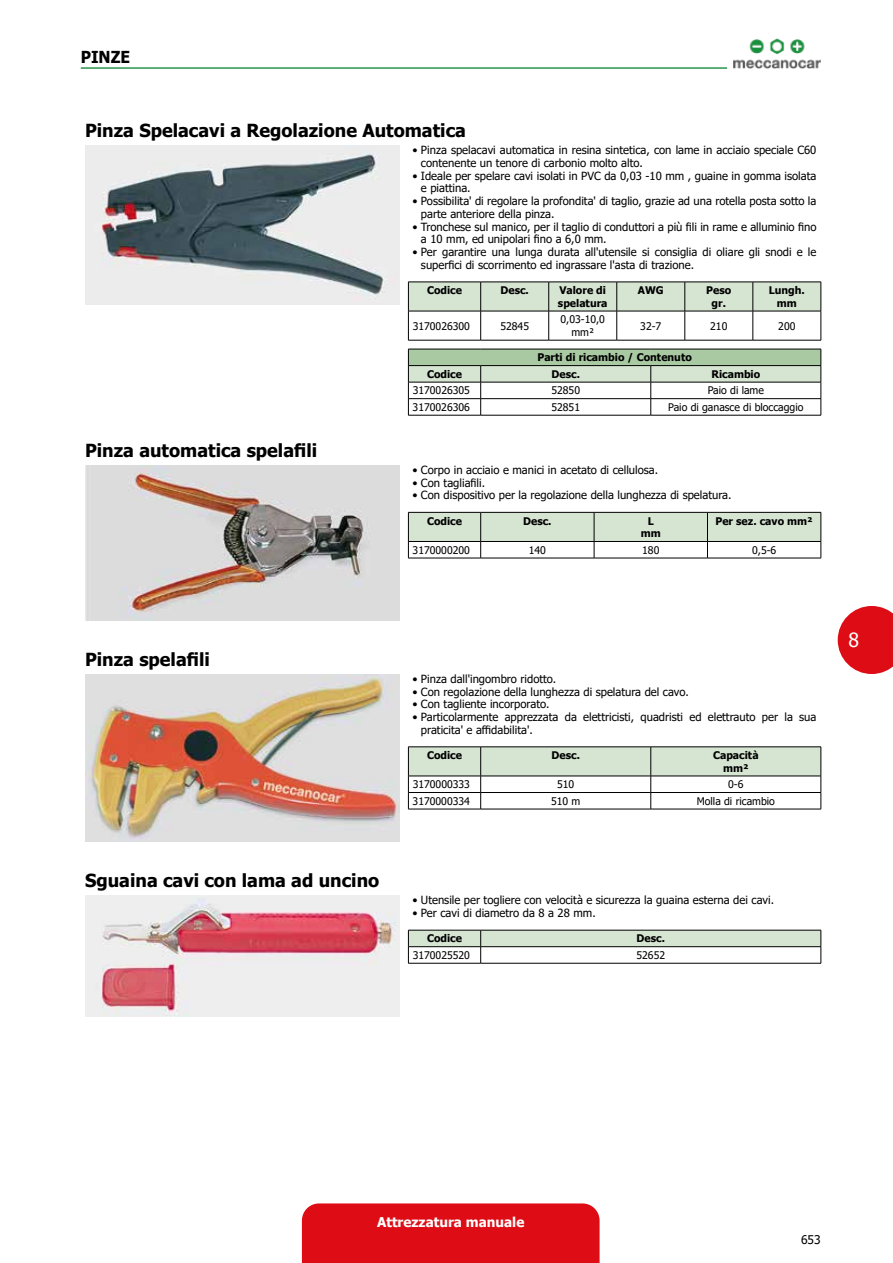
<style>
.page{position:relative;width:893px;height:1263px;background:#fff}
.page>*{position:absolute;margin:0;border:0;box-sizing:border-box;transform-origin:0 0}
.t1{font:19.5px "Tahoma";color:#fff}
.t2{font:700 18px "Tahoma";color:#000}
.t3{font:700 16.5px "Tahoma";color:#000;scale:.95 1}
.t4{font:700 13.5px "Tahoma";color:#fff}
.t5{font:12px "Tahoma";color:#000}
.t6{font:11.25px/12.8px "Tahoma";color:#000}
.t7{font:10.5px/12.6px "Tahoma";color:#000;text-align:center}
.t8{font:700 10.5px/12.6px "Tahoma";color:#000;text-align:center}
</style>
<div class="page">
<div style="left:302px;top:1203px;width:298px;height:60px;background:#de0c15"></div>
<svg style="left:838px;top:606px;width:55px;height:68px;background:#e33139"></svg>
<img style="left:733px;top:38px;width:88px;height:31px">
<hr style="left:81px;top:67px;width:646px;height:2px;background:#28974e">
<img style="left:85px;top:146px;width:315px;height:158px">
<svg style="left:408px;top:282px;width:414px;height:58px"></svg>
<hr style="left:408px;top:340px;width:73px;height:1px;background:#000">
<hr style="left:481px;top:340px;width:68px;height:1px;background:#000">
<hr style="left:549px;top:340px;width:68px;height:1px;background:#000">
<hr style="left:617px;top:340px;width:68px;height:1px;background:#000">
<hr style="left:685px;top:340px;width:68px;height:1px;background:#000">
<hr style="left:753px;top:340px;width:68px;height:1px;background:#000">
<svg style="left:408px;top:349px;width:414px;height:66px"></svg>
<hr style="left:408px;top:415px;width:73px;height:1px;background:#000">
<hr style="left:481px;top:415px;width:170px;height:1px;background:#000">
<hr style="left:651px;top:415px;width:170px;height:1px;background:#000">
<img style="left:85px;top:465px;width:315px;height:155px">
<svg style="left:408px;top:512px;width:414px;height:46px"></svg>
<hr style="left:408px;top:558px;width:73px;height:1px;background:#000">
<hr style="left:481px;top:558px;width:113px;height:1px;background:#000">
<hr style="left:594px;top:558px;width:113px;height:1px;background:#000">
<hr style="left:707px;top:558px;width:114px;height:1px;background:#000">
<img style="left:85px;top:674px;width:315px;height:168px">
<hr style="left:408px;top:746px;width:73px;height:1px;background:#000">
<hr style="left:481px;top:746px;width:170px;height:1px;background:#000">
<hr style="left:651px;top:746px;width:170px;height:1px;background:#000">
<svg style="left:408px;top:747px;width:414px;height:62px"></svg>
<hr style="left:408px;top:809px;width:73px;height:1px;background:#000">
<hr style="left:481px;top:809px;width:170px;height:1px;background:#000">
<hr style="left:651px;top:809px;width:170px;height:1px;background:#000">
<img style="left:85px;top:896px;width:315px;height:121px">
<svg style="left:408px;top:930px;width:414px;height:33px"></svg>
<hr style="left:408px;top:963px;width:73px;height:1px;background:#000">
<hr style="left:481px;top:963px;width:340px;height:1px;background:#000">
<h3 class="t3" style="left:81px;top:45px;width:53px">Pinze</h3>
<h2 class="t2" style="left:85px;top:118px;width:382px">Pinza Spelacavi a Regolazione Automatica</h2>
<p class="t6" style="left:421px;top:144px;width:397px;text-indent:-9px">• Pinza spelacavi automatica in resina sintetica, con lame in acciaio speciale C60 contenente un tenore di carbonio molto alto.</p>
<p class="t6" style="left:421px;top:170px;width:397px;text-indent:-9px">• Ideale per spelare cavi isolati in PVC da 0,03 -10 mm , guaine in gomma isolata e piattina.</p>
<p class="t6" style="left:421px;top:195px;width:397px;text-indent:-9px">• Possibilita' di regolare la profondita' di taglio, grazie ad una rotella posta sotto la parte anteriore della pinza.</p>
<p class="t6" style="left:421px;top:221px;width:397px;text-indent:-9px">• Tronchese sul manico, per il taglio di conduttori a più fili in rame e alluminio fino a 10 mm, ed unipolari fino a 6,0 mm.</p>
<p class="t6" style="left:421px;top:246px;width:397px;text-indent:-9px">• Per garantire una lunga durata all'utensile si consiglia di oliare gli snodi e le superfici di scorrimento ed ingrassare l'asta di trazione.</p>
<p class="t8" style="left:427px;top:284px;width:37px">Codice</p>
<p class="t8" style="left:500px;top:284px;width:30px">Desc.</p>
<p class="t8" style="left:558px;top:284px;width:51px;text-align:left">Valore di spelatura</p>
<p class="t8" style="left:638px;top:284px;width:27px">AWG</p>
<p class="t8" style="left:706px;top:284px;width:27px">Peso gr.</p>
<p class="t8" style="left:769px;top:284px;width:38px">Lungh. mm</p>
<p class="t7" style="left:413px;top:320px;width:59px">3170026300</p>
<p class="t7" style="left:500px;top:320px;width:30px">52845</p>
<p class="t7" style="left:560px;top:314px;width:46px">0,03-10,0 mm²</p>
<p class="t7" style="left:640px;top:320px;width:23px">32-7</p>
<p class="t7" style="left:710px;top:320px;width:19px">210</p>
<p class="t7" style="left:778px;top:320px;width:19px">200</p>
<p class="t8" style="left:537px;top:352px;width:156px">Parti di ricambio / Contenuto</p>
<p class="t8" style="left:427px;top:368px;width:37px">Codice</p>
<p class="t8" style="left:551px;top:368px;width:30px">Desc.</p>
<p class="t8" style="left:711px;top:368px;width:50px">Ricambio</p>
<p class="t7" style="left:413px;top:385px;width:59px">3170026305</p>
<p class="t7" style="left:551px;top:385px;width:30px">52850</p>
<p class="t7" style="left:708px;top:385px;width:58px">Paio di lame</p>
<p class="t7" style="left:413px;top:401px;width:59px">3170026306</p>
<p class="t7" style="left:551px;top:401px;width:30px">52851</p>
<p class="t7" style="left:668px;top:401px;width:137px">Paio di ganasce di bloccaggio</p>
<h2 class="t2" style="left:85px;top:438px;width:234px">Pinza automatica spelafili</h2>
<p class="t6" style="left:412px;top:464px;width:247px">• Corpo in acciaio e manici in acetato di cellulosa.</p>
<p class="t6" style="left:412px;top:477px;width:74px">• Con tagliafili.</p>
<p class="t6" style="left:412px;top:489px;width:321px">• Con dispositivo per la regolazione della lunghezza di spelatura.</p>
<p class="t8" style="left:427px;top:515px;width:37px">Codice</p>
<p class="t8" style="left:523px;top:515px;width:30px">Desc.</p>
<p class="t8" style="left:641px;top:515px;width:22px">L mm</p>
<p class="t8" style="left:715px;top:515px;width:99px">Per sez. cavo mm²</p>
<p class="t7" style="left:413px;top:544px;width:59px">3170000200</p>
<p class="t7" style="left:529px;top:544px;width:19px">140</p>
<p class="t7" style="left:642px;top:544px;width:19px">180</p>
<p class="t7" style="left:752px;top:544px;width:26px">0,5-6</p>
<h2 class="t2" style="left:85px;top:647px;width:126px">Pinza spelafili</h2>
<h2 class="t2" style="left:85px;top:868px;width:296px">Sguaina cavi con lama ad uncino</h2>
<p class="t6" style="left:412px;top:673px;width:145px">• Pinza dall'ingombro ridotto.</p>
<p class="t6" style="left:412px;top:686px;width:278px">• Con regolazione della lunghezza di spelatura del cavo.</p>
<p class="t6" style="left:412px;top:698px;width:139px">• Con tagliente incorporato.</p>
<p class="t6" style="left:421px;top:711px;width:397px;text-indent:-9px">• Particolarmente apprezzata da elettricisti, quadristi ed elettrauto per la sua praticita' e affidabilita'.</p>
<p class="t8" style="left:427px;top:749px;width:37px">Codice</p>
<p class="t8" style="left:551px;top:749px;width:30px">Desc.</p>
<p class="t8" style="left:713px;top:749px;width:47px">Capacità mm²</p>
<p class="t7" style="left:413px;top:779px;width:59px">3170000333</p>
<p class="t7" style="left:557px;top:779px;width:19px">510</p>
<p class="t7" style="left:728px;top:779px;width:17px">0-6</p>
<p class="t7" style="left:413px;top:795px;width:59px">3170000334</p>
<p class="t7" style="left:551px;top:795px;width:31px">510 m</p>
<p class="t7" style="left:697px;top:795px;width:80px">Molla di ricambio</p>
<p class="t6" style="left:412px;top:895px;width:363px">• Utensile per togliere con velocità e sicurezza la guaina esterna dei cavi.</p>
<p class="t6" style="left:412px;top:907px;width:185px">• Per cavi di diametro da 8 a 28 mm.</p>
<p class="t8" style="left:427px;top:933px;width:37px">Codice</p>
<p class="t8" style="left:637px;top:933px;width:30px">Desc.</p>
<p class="t7" style="left:413px;top:949px;width:59px">3170025520</p>
<p class="t7" style="left:636px;top:949px;width:30px">52652</p>
<h1 class="t1" style="left:848px;top:627px;width:12px">8</h1>
<p class="t4" style="left:377px;top:1212px;width:149px">Attrezzatura manuale</p>
<p class="t5" style="left:801px;top:1231px;width:21px">653</p>
</div>
